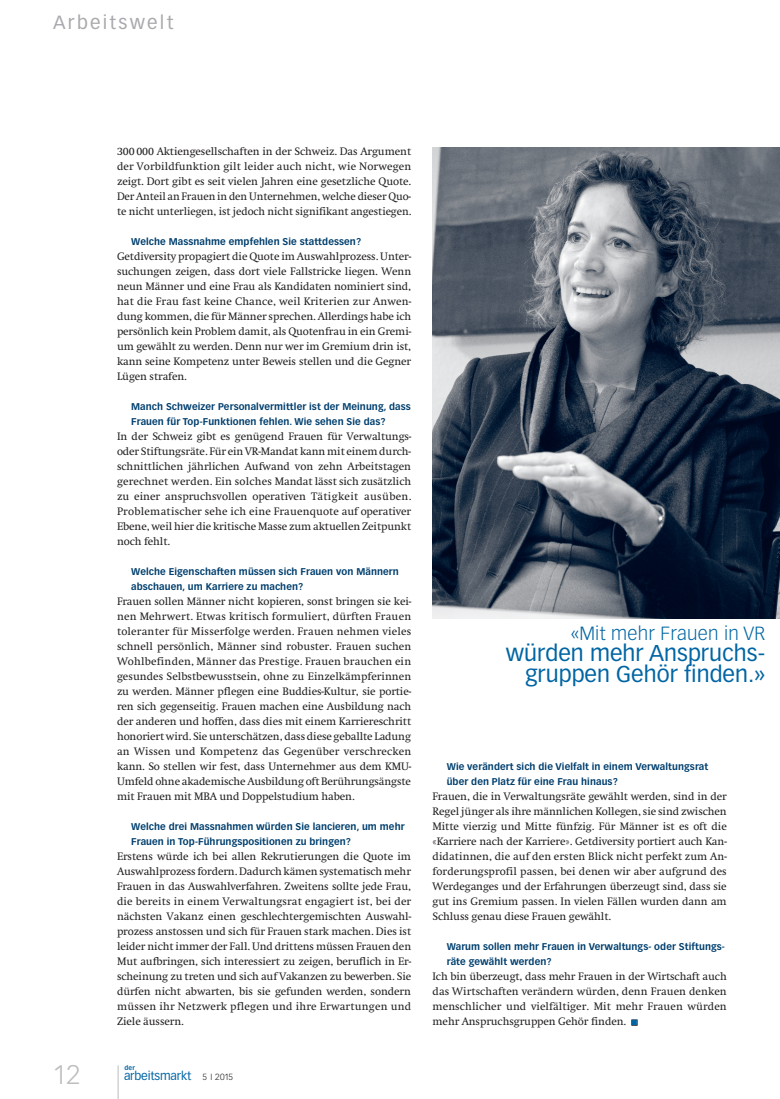
<style>
.page{position:relative;width:780px;height:1099px;background:#fff}
.page>*{position:absolute;margin:0;border:0;box-sizing:border-box;transform-origin:0 0}
.t1{font:300 26.25px "Vectora LT Std";color:#bcbdc0}
.t2{font:22.5px/21.2px "Vectora LT Std";color:#0065a4;text-align:right}
.t3{font:300 18.75px "Vectora LT Std";letter-spacing:.015em;color:#0065a4}
.t4{font:18.75px "Vectora LT Std";letter-spacing:.12em;color:#a8a9ad}
.t5{font:12px "Vectora LT Std";letter-spacing:-.015em;color:#0065a4}
.t6{font:11.25px/15px "Swift EF";letter-spacing:-.01em;color:#231f20;text-align:justify}
.t7{font:700 9.62px/15px "Vectora LT Std";letter-spacing:.01em;color:#003f6e}
.t8{font:300 8.75px "Vectora LT Std";color:#231f20}
.t9{font:700 6.25px "Vectora LT Std";color:#0065a4}
.s1{color:#0065a4}
</style>
<div class="page">
<hr style="left:118px;top:1065px;width:1px;height:33px;background:#bcbdc0">
<svg style="left:631px;top:1019px;width:6px;height:6px"></svg>
<img style="left:432px;top:147px;width:348px;height:472px">
<h3 class="t4" style="left:53px;top:11px;width:122px">Arbeitswelt</h3>
<p class="t6" style="left:117px;top:144px;width:296px">300 000 Aktiengesellschaften in der Schweiz. Das Argument der Vorbildfunktion gilt leider auch nicht, wie Norwegen zeigt. Dort gibt es seit vielen Jahren eine gesetzliche Quote.<br>Der Anteil an Frauen in den Unternehmen, welche dieser Quo&shy;te nicht unterliegen, ist jedoch nicht signifikant angestiegen.</p>
<p class="t7" style="left:131px;top:234px;width:231px">Welche Massnahme empfehlen Sie stattdessen?</p>
<p class="t6" style="left:117px;top:249px;width:296px">Getdiversity propagiert die Quote im Auswahlprozess. Unter&shy;suchungen zeigen, dass dort viele Fallstricke liegen. Wenn neun Männer und eine Frau als Kandidaten nominiert sind, hat die Frau fast keine Chance, weil Kriterien zur Anwen&shy;dung kommen, die für Männer sprechen. Allerdings habe ich persönlich kein Problem damit, als Quotenfrau in ein Gremi&shy;um gewählt zu werden. Denn nur wer im Gremium drin ist, kann seine Kompetenz unter Beweis stellen und die Gegner Lügen strafen.</p>
<p class="t7" style="left:131px;top:399px;width:281px">Manch Schweizer Personalvermittler ist der Meinung, dass<br>Frauen für Top-Funktionen fehlen. Wie sehen Sie das?</p>
<p class="t6" style="left:117px;top:429px;width:296px">In der Schweiz gibt es genügend Frauen für Verwaltungs&shy;oder Stiftungsräte. Für ein VR-Mandat kann mit einem durch&shy;schnittlichen jährlichen Aufwand von zehn Arbeitstagen gerechnet werden. Ein solches Mandat lässt sich zusätzlich zu einer anspruchsvollen operativen Tätigkeit ausüben.<br>Problematischer sehe ich eine Frauenquote auf operativer Ebene, weil hier die kritische Masse zum aktuellen Zeitpunkt noch fehlt.</p>
<p class="t7" style="left:131px;top:564px;width:269px">Welche Eigenschaften müssen sich Frauen von Männern abschauen, um Karriere zu machen?</p>
<p class="t6" style="left:117px;top:594px;width:296px">Frauen sollen Männer nicht kopieren, sonst bringen sie kei&shy;nen Mehrwert. Etwas kritisch formuliert, dürften Frauen toleranter für Misserfolge werden. Frauen nehmen vieles schnell persönlich, Männer sind robuster. Frauen suchen Wohlbefinden, Männer das Prestige. Frauen brauchen ein gesundes Selbstbewusstsein, ohne zu Einzelkämpferinnen zu werden. Männer pflegen eine Buddies-Kultur, sie portie&shy;ren sich gegenseitig. Frauen machen eine Ausbildung nach der anderen und hoffen, dass dies mit einem Karriereschritt honoriert wird. Sie unterschätzen, dass diese geballte Ladung an Wissen und Kompetenz das Gegenüber verschrecken kann. So stellen wir fest, dass Unternehmer aus dem KMU-Umfeld ohne akademische Ausbildung oft Berührungsängste mit Frauen mit MBA und Doppelstudium haben.</p>
<p class="t7" style="left:131px;top:819px;width:275px">Welche drei Massnahmen würden Sie lancieren, um mehr<br>Frauen in Top-Führungspositionen zu bringen?</p>
<p class="t6" style="left:117px;top:849px;width:296px">Erstens würde ich bei allen Rekrutierungen die Quote im Auswahlprozess fordern. Dadurch kämen systematisch mehr Frauen in das Auswahlverfahren. Zweitens sollte jede Frau, die bereits in einem Verwaltungsrat engagiert ist, bei der nächsten Vakanz einen geschlechtergemischten Auswahl&shy;prozess anstossen und sich für Frauen stark machen. Dies ist leider nicht immer der Fall. Und drittens müssen Frauen den Mut aufbringen, sich interessiert zu zeigen, beruflich in Er&shy;scheinung zu treten und sich auf Vakanzen zu bewerben. Sie dürfen nicht abwarten, bis sie gefunden werden, sondern müssen ihr Netzwerk pflegen und ihre Erwartungen und Ziele äussern.</p>
<h1 class="t1" style="left:53px;top:1059px;width:29px">12</h1>
<p class="t8" style="left:202px;top:1071px;width:32px">5 I 2015</p>
<p class="t9" style="left:125px;top:1064px;width:12px">der</p>
<p class="t5" style="left:124px;top:1068px;width:69px">arbeitsmarkt</p>
<h3 class="t3" style="left:570px;top:622px;width:196px">«Mit mehr Frauen in VR</h3>
<h2 class="t2" style="left:506px;top:642px;width:261px">würden mehr Anspruchs&shy;gruppen Gehör finden.»</h2>
<p class="t7" style="left:446px;top:759px;width:263px">Wie verändert sich die Vielfalt in einem Verwaltungsrat über den Platz für eine Frau hinaus?</p>
<p class="t6" style="left:432px;top:789px;width:296px">Frauen, die in Verwaltungsräte gewählt werden, sind in der Regel jünger als ihre männlichen Kollegen, sie sind zwischen Mitte vierzig und Mitte fünfzig. Für Männer ist es oft die «Karriere nach der Karriere». Getdiversity portiert auch Kan&shy;didatinnen, die auf den ersten Blick nicht perfekt zum An&shy;forderungsprofil passen, bei denen wir aber aufgrund des Werdeganges und der Erfahrungen überzeugt sind, dass sie gut ins Gremium passen. In vielen Fällen wurden dann am Schluss genau diese Frauen gewählt.</p>
<p class="t7" style="left:446px;top:939px;width:280px">Warum sollen mehr Frauen in Verwaltungs- oder Stiftungs&shy;räte gewählt werden?</p>
<p class="t6" style="left:432px;top:969px;width:296px">Ich bin überzeugt, dass mehr Frauen in der Wirtschaft auch das Wirtschaften verändern würden, denn Frauen denken menschlicher und vielfältiger. Mit mehr Frauen würden mehr Anspruchsgruppen Gehör finden. <span class="s1">■</span></p>
</div>
